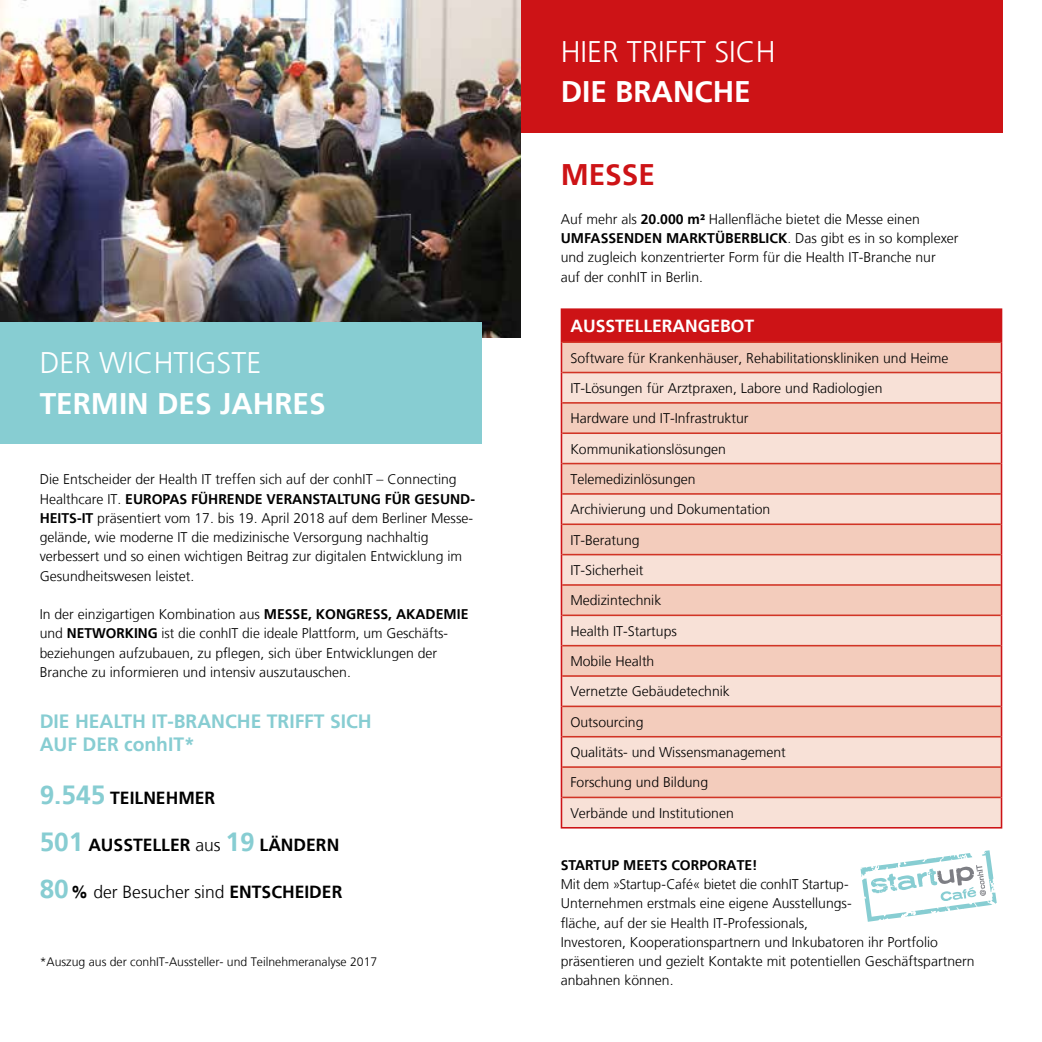
<style>
.page{position:relative;width:1042px;height:1042px;background:#fff}
.page>*{position:absolute;margin:0;border:0;box-sizing:border-box;transform-origin:0 0}
.t1{font:300 29.75px "Frutiger LT";color:#fff}
.t2{font:700 29.75px "Frutiger LT";color:#fff}
.t3{font:700 29.75px "Frutiger LT";color:#cd1316}
.t4{font:700 19.25px/23.1px "Frutiger LT";color:#87cdd2}
.t5{font:700 17.5px "Frutiger LT";color:#000}
.t6{font:300 17.5px "Frutiger LT";color:#000}
.t7{font:700 17.5px "Frutiger LT";color:#fff}
.t8{font:300 14px/19.2px "Frutiger LT";color:#000}
.t9{font:700 14px "Frutiger LT";color:#000}
.t10{font:300 12.25px "Frutiger LT";color:#000}
.s1{font-weight:700}
.s2{font-size:26.25px;color:#87cdd2}
.s3{font-weight:300}
.s4{font-weight:700;font-size:26.25px;color:#87cdd2}
</style>
<div class="page">
<img style="left:0;top:0;width:521px;height:338px">
<div style="left:0;top:322px;width:481px;height:121px;background:#87cdd2"></div>
<div style="left:521px;top:0;width:481px;height:132px;background:#cd1316"></div>
<div style="left:561px;top:309px;width:440px;height:33px;background:#cd1316"></div>
<div style="left:562px;top:343px;width:438px;height:29px;background:#f3ccbc"></div>
<svg style="left:562px;top:373px;width:438px;height:454px;background:#f5d5c9"></svg>
<hr style="left:561px;top:308px;width:441px;height:2px;background:#cd1316">
<hr style="left:1000px;top:310px;width:2px;height:32px;background:#cd1316">
<hr style="left:561px;top:342px;width:1px;height:30px;background:#cd1316">
<hr style="left:1000px;top:342px;width:2px;height:30px;background:#cd1316">
<hr style="left:561px;top:372px;width:1px;height:31px;background:#cd1316">
<hr style="left:1000px;top:372px;width:2px;height:31px;background:#cd1316">
<hr style="left:561px;top:403px;width:1px;height:30px;background:#cd1316">
<hr style="left:1000px;top:403px;width:2px;height:30px;background:#cd1316">
<hr style="left:561px;top:433px;width:1px;height:30px;background:#cd1316">
<hr style="left:1000px;top:433px;width:2px;height:30px;background:#cd1316">
<hr style="left:561px;top:463px;width:1px;height:31px;background:#cd1316">
<hr style="left:1000px;top:463px;width:2px;height:31px;background:#cd1316">
<hr style="left:561px;top:494px;width:1px;height:30px;background:#cd1316">
<hr style="left:1000px;top:494px;width:2px;height:30px;background:#cd1316">
<hr style="left:561px;top:524px;width:1px;height:30px;background:#cd1316">
<hr style="left:1000px;top:524px;width:2px;height:30px;background:#cd1316">
<hr style="left:561px;top:554px;width:1px;height:31px;background:#cd1316">
<hr style="left:1000px;top:554px;width:2px;height:31px;background:#cd1316">
<hr style="left:561px;top:585px;width:1px;height:30px;background:#cd1316">
<hr style="left:1000px;top:585px;width:2px;height:30px;background:#cd1316">
<hr style="left:561px;top:615px;width:1px;height:31px;background:#cd1316">
<hr style="left:1000px;top:615px;width:2px;height:31px;background:#cd1316">
<hr style="left:561px;top:646px;width:1px;height:30px;background:#cd1316">
<hr style="left:1000px;top:646px;width:2px;height:30px;background:#cd1316">
<hr style="left:561px;top:676px;width:1px;height:30px;background:#cd1316">
<hr style="left:1000px;top:676px;width:2px;height:30px;background:#cd1316">
<hr style="left:561px;top:706px;width:1px;height:31px;background:#cd1316">
<hr style="left:1000px;top:706px;width:2px;height:31px;background:#cd1316">
<hr style="left:561px;top:737px;width:1px;height:30px;background:#cd1316">
<hr style="left:1000px;top:737px;width:2px;height:30px;background:#cd1316">
<hr style="left:561px;top:767px;width:1px;height:30px;background:#cd1316">
<hr style="left:1000px;top:767px;width:2px;height:30px;background:#cd1316">
<hr style="left:561px;top:797px;width:1px;height:30px;background:#cd1316">
<hr style="left:1000px;top:797px;width:2px;height:30px;background:#cd1316">
<hr style="left:561px;top:827px;width:441px;height:1px;background:#cd1316">
<hr style="left:562px;top:341px;width:438px;height:2px;background:#d13425">
<hr style="left:562px;top:372px;width:438px;height:1px;background:#d13425">
<hr style="left:562px;top:402px;width:438px;height:2px;background:#d13425">
<hr style="left:562px;top:432px;width:438px;height:2px;background:#d13425">
<hr style="left:562px;top:463px;width:438px;height:1px;background:#d13425">
<hr style="left:562px;top:493px;width:438px;height:2px;background:#d13425">
<hr style="left:562px;top:523px;width:438px;height:2px;background:#d13425">
<hr style="left:562px;top:554px;width:438px;height:1px;background:#d13425">
<hr style="left:562px;top:584px;width:438px;height:2px;background:#d13425">
<hr style="left:562px;top:614px;width:438px;height:2px;background:#d13425">
<hr style="left:562px;top:645px;width:438px;height:1px;background:#d13425">
<hr style="left:562px;top:675px;width:438px;height:2px;background:#d13425">
<hr style="left:562px;top:705px;width:438px;height:2px;background:#d13425">
<hr style="left:562px;top:736px;width:438px;height:1px;background:#d13425">
<hr style="left:562px;top:766px;width:438px;height:2px;background:#d13425">
<hr style="left:562px;top:796px;width:438px;height:2px;background:#d13425">
<svg style="left:860px;top:850px;width:136px;height:72px"></svg>
<h1 class="t1" style="left:40px;top:346px;width:223px">DER WICHTIGSTE</h1>
<h1 class="t2" style="left:40px;top:386px;width:287px">TERMIN DES JAHRES</h1>
<p class="t8" style="left:40px;top:470px;width:437px">Die Entscheider der Health IT treffen sich auf der conhIT – Connecting Healthcare IT. <span class="s1">EUROPAS FÜHRENDE VERANSTALTUNG FÜR GESUND-HEITS-IT</span> präsentiert vom 17. bis 19. April 2018 auf dem Berliner Messe&shy;gelände, wie moderne IT die medizinische Versorgung nachhaltig verbessert und so einen wichtigen Beitrag zur digitalen Entwicklung im Gesundheitswesen leistet.</p>
<p class="t8" style="left:40px;top:605px;width:430px">In der einzigartigen Kombination aus <span class="s1">MESSE, KONGRESS, AKADEMIE </span>und <span class="s1">NETWORKING</span> ist die conhIT die ideale Plattform, um Geschäfts&shy;beziehungen aufzubauen, zu pflegen, sich über Entwicklungen der Branche zu informieren und intensiv auszutauschen.</p>
<h2 class="t4" style="left:40px;top:710px;width:333px">DIE HEALTH IT-BRANCHE TRIFFT SICH<br>AUF DER conhIT*</h2>
<p class="t5" style="left:40px;top:787px;width:177px"><span class="s2">9.545</span> TEILNEHMER</p>
<p class="t5" style="left:40px;top:834px;width:301px"><span class="s2">501</span> AUSSTELLER <span class="s3">aus</span> <span class="s2">19</span> LÄNDERN</p>
<p class="t6" style="left:40px;top:882px;width:304px"><span class="s4">80</span><span class="s1">%</span> der Besucher sind <span class="s1">ENTSCHEIDER</span></p>
<p class="t10" style="left:40px;top:955px;width:339px">*Auszug aus der conhIT-Aussteller- und Teilnehmeranalyse 2017</p>
<h1 class="t1" style="left:561px;top:35px;width:216px">HIER TRIFFT SICH</h1>
<h1 class="t2" style="left:561px;top:74px;width:192px">DIE BRANCHE</h1>
<h1 class="t3" style="left:561px;top:158px;width:96px">MESSE</h1>
<p class="t8" style="left:561px;top:210px;width:399px">Auf mehr als <span class="s1">20.000 m²</span> Hallenfläche bietet die Messe einen <span class="s1">UMFASSENDEN MARKTÜBERBLICK</span>. Das gibt es in so komplexer und zugleich konzentrierter Form für die Health IT-Branche nur auf der conhIT in Berlin.</p>
<p class="t7" style="left:570px;top:316px;width:185px">AUSSTELLERANGEBOT</p>
<p class="t8" style="left:570px;top:343px;width:380px;line-height:30.3px">Software für Krankenhäuser, Rehabilitationskliniken und Heime<br>IT-Lösungen für Arztpraxen, Labore und Radiologien<br>Hardware und IT-Infrastruktur<br>Kommunikationslösungen<br>Telemedizinlösungen<br>Archivierung und Dokumentation<br>IT-Beratung<br>IT-Sicherheit<br>Medizintechnik<br>Health IT-Startups<br>Mobile Health<br>Vernetzte Gebäudetechnik<br>Outsourcing<br>Qualitäts- und Wissensmanagement<br>Forschung und Bildung<br>Verbände und Institutionen</p>
<p class="t9" style="left:561px;top:857px;width:199px">STARTUP MEETS CORPORATE!</p>
<p class="t8" style="left:561px;top:875px;width:415px">Mit dem »Startup-Café« bietet die conhIT Startup-<br>Unternehmen erstmals eine eigene Ausstellungs-<br>fläche, auf der sie Health IT-Professionals,<br>Investoren, Kooperationspartnern und Inkubatoren ihr Portfolio präsentieren und gezielt Kontakte mit potentiellen Geschäftspartnern anbahnen können.</p>
</div>
